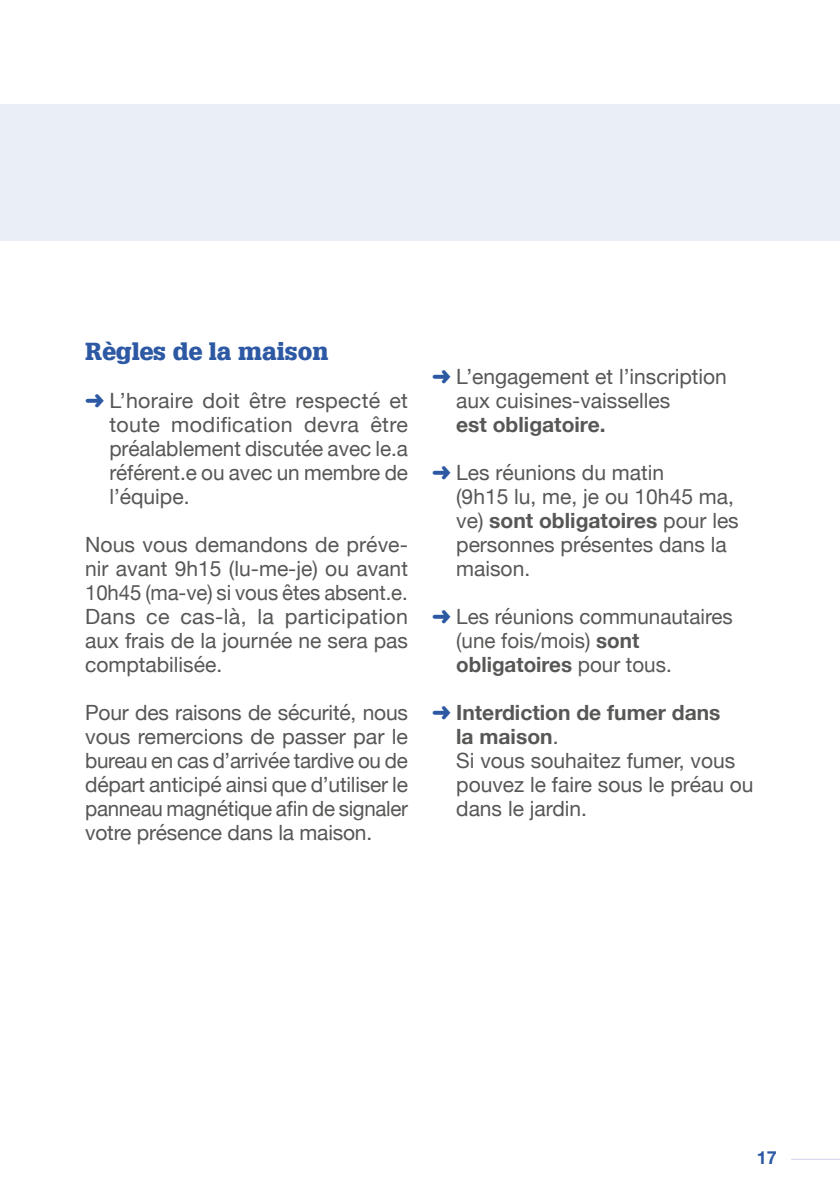
<style>
.page{position:relative;width:840px;height:1191px;background:#fff}
.page>*{position:absolute;margin:0;border:0;box-sizing:border-box;transform-origin:0 0}
.t1{font:900 24px "Glypha LT";color:#2d58a3}
.t2{font:21px/24px "Helvetica Neue";color:#575756}
.t3{font:700 21px "Helvetica Neue";color:#575756}
.t4{font:700 18px "Helvetica Neue";color:#2d58a3}
.s1{color:#2d58a3}
.s2{font-weight:700}
</style>
<div class="page">
<hr style="left:790px;top:1158px;width:49px;height:1px;background:#ced1ea">
<div style="left:0;top:105px;width:839px;height:136px;background:#eaeef5"></div>
<p class="t1" style="left:85px;top:337px;width:245px">Règles de la maison</p>
<p class="t2" style="left:109px;top:390px;width:300px;text-align:justify;text-indent:-24px"><span class="s1">➜</span> L’horaire doit être respecté et toute modification devra être préalablement discutée avec le.a référent.e ou avec un membre de l’équipe.</p>
<p class="t2" style="left:85px;top:534px;width:324px;text-align:justify">Nous vous demandons de préve&shy;nir avant 9h15 (lu-me-je) ou avant 10h45 (ma-ve) si vous êtes absent.e.<br>Dans ce cas-là, la participation aux frais de la journée ne sera pas comptabilisée.</p>
<p class="t2" style="left:85px;top:702px;width:324px;text-align:justify">Pour des raisons de sécurité, nous vous remercions de passer par le bureau en cas d’arrivée tardive ou de départ anticipé ainsi que d’utiliser le panneau magnétique afin de signaler votre présence dans la maison.</p>
<p class="t2" style="left:456px;top:366px;width:272px;text-indent:-24px"><span class="s1">➜</span> L’engagement et l’inscription aux cuisines-vaisselles</p>
<p class="t3" style="left:456px;top:408px;width:151px">est obligatoire.</p>
<p class="t2" style="left:456px;top:462px;width:284px;text-indent:-24px"><span class="s1">➜</span> Les réunions du matin<br>(9h15 lu, me, je ou 10h45 ma, ve) <span class="s2">sont obligatoires</span> pour les personnes présentes dans la maison.</p>
<p class="t2" style="left:456px;top:606px;width:278px;text-indent:-24px"><span class="s1">➜</span> Les réunions communautaires (une fois/mois) <span class="s2">sont obligatoires</span> pour tous.</p>
<p class="t2" style="left:456px;top:702px;width:299px;text-indent:-24px"><span class="s1">➜</span> <span class="s2">Interdiction de fumer dans<br>la maison</span>.<br>Si vous souhaitez fumer, vous pouvez le faire sous le préau ou dans le jardin.</p>
<p class="t4" style="left:756px;top:1144px;width:22px">17</p>
</div>
